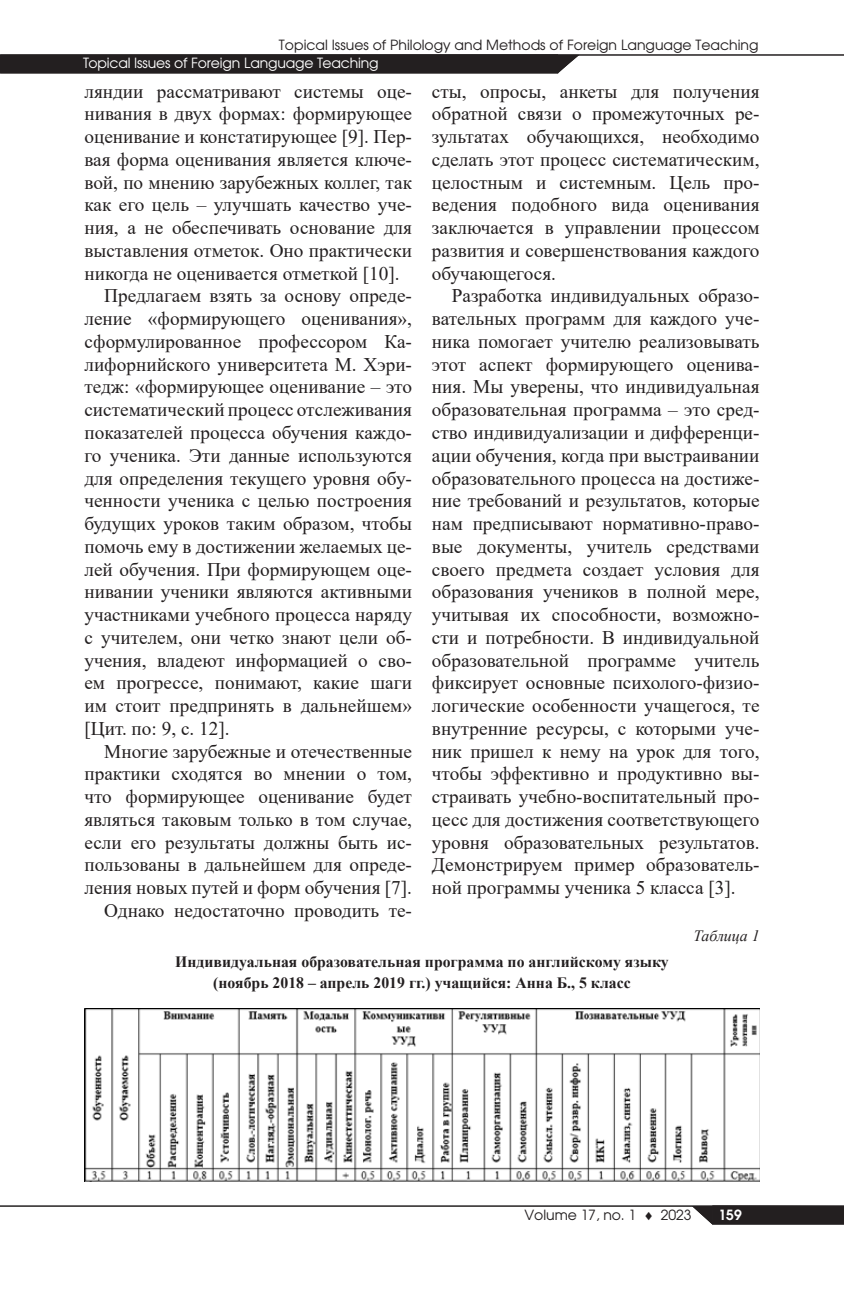
<style>
.page{position:relative;width:844px;height:1290px;background:#fff}
.page>*{position:absolute;margin:0;border:0;box-sizing:border-box;transform-origin:0 0}
.ОСНОВНОЙ{font:19.25px/22.8px "Times New Roman";color:#231f20;text-align:justify}
.название_табл{font:700 15.75px/21px "Times New Roman";color:#231f20;text-align:center}
.табл{font:italic 15.75px "Times New Roman";color:#231f20}
.t1{font:14px "AG Avalanche C";color:#231f20}
.t2{font:14px "AG Avalanche C";letter-spacing:-.01em;color:#fff}
.t3{font:700 14px "AG Avalanche C";color:#fff}
</style>
<div class="page">
<hr style="left:0;top:1205px;width:843px;height:1px;background:#231f20">
<div style="left:712px;top:1206px;width:131px;height:18px;background:#231f20"></div>
<div style="left:712px;top:1205px;width:131px;height:19px;border:1px solid #231f20"></div>
<svg style="left:690px;top:1205px;width:23px;height:20px"></svg>
<hr style="left:0;top:55px;width:843px;height:1px;background:#231f20">
<div style="left:1px;top:55px;width:556px;height:18px;background:#231f20"></div>
<svg style="left:556px;top:54px;width:24px;height:20px"></svg>
<img style="left:84px;top:1008px;width:675px;height:174px">
<p class="t1" style="left:279px;top:36px;width:481px">Topical Issues of Philology and Methods of Foreign Language Teaching</p>
<p class="t2" style="left:191px;top:53px;width:61px">Philology</p>
<p class="t2" style="left:83px;top:54px;width:297px">Topical Issues of Foreign Language Teaching</p>
<p class="ОСНОВНОЙ" style="left:84px;top:79px;width:329px">ляндии рассматривают системы оце&shy;нивания в двух формах: формирующее оценивание и констатирующее [9]. Пер&shy;вая форма оценивания является ключе&shy;вой, по мнению зарубежных коллег, так как его цель – улучшать качество уче&shy;ния, а не обеспечивать основание для выставления отметок. Оно практически никогда не оценивается отметкой [10].</p>
<p class="ОСНОВНОЙ" style="left:84px;top:284px;width:329px;text-indent:20px">Предлагаем взять за основу опреде&shy;ление «формирующего оценивания», сформулированное профессором Ка&shy;лифорнийского университета М. Хэри&shy;тедж: «формирующее оценивание – это систематический процесс отслеживания показателей процесса обучения каждо&shy;го ученика. Эти данные используются для определения текущего уровня обу&shy;ченности ученика с целью построения будущих уроков таким образом, чтобы помочь ему в достижении желаемых це&shy;лей обучения. При формирующем оце&shy;нивании ученики являются активными участниками учебного процесса наряду с учителем, они четко знают цели об&shy;учения, владеют информацией о сво&shy;ем прогрессе, понимают, какие шаги им стоит предпринять в дальнейшем» [Цит. по: 9, с. 12].</p>
<p class="ОСНОВНОЙ" style="left:84px;top:739px;width:329px;text-indent:20px">Многие зарубежные и отечественные практики сходятся во мнении о том, что формирующее оценивание будет являться таковым только в том случае, если его результаты должны быть ис&shy;пользованы в дальнейшем для опреде&shy;ления новых путей и форм обучения [7].</p>
<p class="ОСНОВНОЙ" style="left:104px;top:898px;width:309px">Однако недостаточно проводить те-</p>
<p class="ОСНОВНОЙ" style="left:432px;top:79px;width:329px">сты, опросы, анкеты для получения обратной связи о промежуточных ре&shy;зультатах обучающихся, необходимо сделать этот процесс систематическим, целостным и системным. Цель про&shy;ведения подобного вида оценивания заключается в управлении процессом развития и совершенствования каждого обучающегося.</p>
<p class="ОСНОВНОЙ" style="left:432px;top:284px;width:329px;text-indent:20px">Разработка индивидуальных образо&shy;вательных программ для каждого уче&shy;ника помогает учителю реализовывать этот аспект формирующего оценива&shy;ния. Мы уверены, что индивидуальная образовательная программа – это сред&shy;ство индивидуализации и дифференци&shy;ации обучения, когда при выстраивании образовательного процесса на достиже&shy;ние требований и результатов, которые нам предписывают нормативно-право&shy;вые документы, учитель средствами своего предмета создает условия для образования учеников в полной мере, учитывая их способности, возможно&shy;сти и потребности. В индивидуальной образовательной программе учитель фиксирует основные психолого-физио&shy;логические особенности учащегося, те внутренние ресурсы, с которыми уче&shy;ник пришел к нему на урок для того, чтобы эффективно и продуктивно вы&shy;страивать учебно-воспитательный про&shy;цесс для достижения соответствующего уровня образовательных результатов.<br>Демонстрируем пример образователь&shy;ной программы ученика 5 класса [3].</p>
<p class="табл" style="left:693px;top:925px;width:68px">Таблица 1</p>
<p class="название_табл" style="left:175px;top:951px;width:495px">Индивидуальная образовательная программа по английскому языку (ноябрь 2018 – апрель 2019 гг.) учащийся: Анна Б., 5 класс</p>
<p class="t1" style="left:524px;top:1206px;width:169px">Volume 17, no. 1 ♦ 2023</p>
<p class="t3" style="left:718px;top:1206px;width:25px">159</p>
</div>
